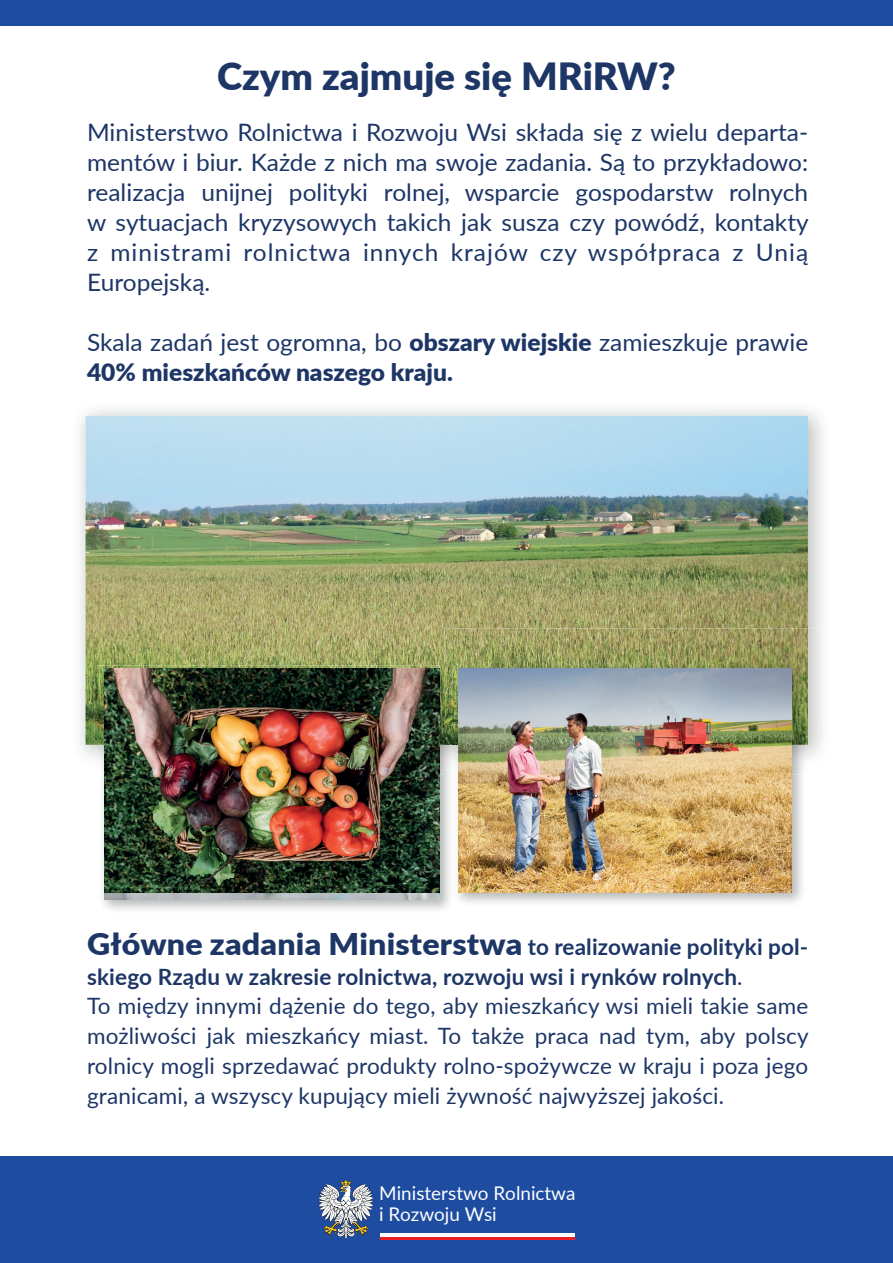
<style>
.page{position:relative;width:893px;height:1263px;background:#fff}
.page>*{position:absolute;margin:0;border:0;box-sizing:border-box;transform-origin:0 0}
.t1{font:900 37.5px "Lato";color:#1d3666}
.t2{font:24px/30px "Lato";letter-spacing:.04em;color:#1d3666;text-align:justify}
.t3{font:900 24px/30px "Lato";color:#1d3666}
.t4{font:22.5px/30px "Lato";letter-spacing:.005em;color:#1d3666}
.t5{font:18.9px/21.1px "Lato";color:#fff}
.s1{font-weight:400}
.s2{font-weight:900;font-size:30px}
.s3{font-weight:700}
</style>
<div class="page">
<div style="left:0;top:0;width:893px;height:26px;background:#1e4ca0"></div>
<img style="left:79px;top:409px;width:744px;height:349px">
<img style="left:86px;top:416px;width:722px;height:329px">
<img style="left:102px;top:775px;width:342px;height:135px">
<img style="left:95px;top:665px;width:349px;height:110px">
<img style="left:105px;top:893px;width:334px;height:7px">
<img style="left:458px;top:775px;width:345px;height:128px">
<img style="left:458px;top:628px;width:365px;height:147px">
<img style="left:444px;top:628px;width:364px;height:117px">
<img style="left:444px;top:665px;width:14px;height:243px">
<img style="left:459px;top:668px;width:332px;height:225px">
<img style="left:105px;top:668px;width:334px;height:225px">
<div style="left:0;top:1157px;width:893px;height:106px;background:#1e4ca0"></div>
<svg style="left:381px;top:1236px;width:194px;height:4px"></svg>
<hr style="left:381px;top:1233px;width:194px;height:3px;background:#fff">
<svg style="left:318px;top:1179px;width:56px;height:61px"></svg>
<h1 class="t1" style="left:217px;top:48px;width:460px">Czym zajmuje się MRiRW?</h1>
<p class="t2" style="left:87px;top:116px;width:723px">Ministerstwo Rolnictwa i Rozwoju Wsi składa się z wielu departa&shy;mentów i biur. Każde z nich ma swoje zadania. Są to przykładowo: realizacja unijnej polityki rolnej, wsparcie gospodarstw rolnych w sytuacjach kryzysowych takich jak susza czy powódź, kontakty z ministrami rolnictwa innych krajów czy współpraca z Unią Europejską.</p>
<p class="t3" style="left:87px;top:326px;width:723px"><span class="s1">Skala zadań jest ogromna, bo</span> obszary wiejskie <span class="s1">zamieszkuje prawie<br></span>40% mieszkańców naszego kraju.</p>
<p class="t4" style="left:87px;top:930px;width:723px"><span class="s2">Główne zadania Ministerstwa</span> <span class="s3">to realizowanie polityki pol&shy;skiego Rządu w zakresie rolnictwa, rozwoju wsi i rynków rolnych</span>.<br>To między innymi dążenie do tego, aby mieszkańcy wsi mieli takie same możliwości jak mieszkańcy miast. To także praca nad tym, aby polscy rolnicy mogli sprzedawać produkty rolno-spożywcze w kraju i poza jego granicami, a wszyscy kupujący mieli żywność najwyższej jakości.</p>
<p class="t5" style="left:379px;top:1182px;width:198px">Ministerstwo Rolnictwa i Rozwoju Wsi</p>
</div>
